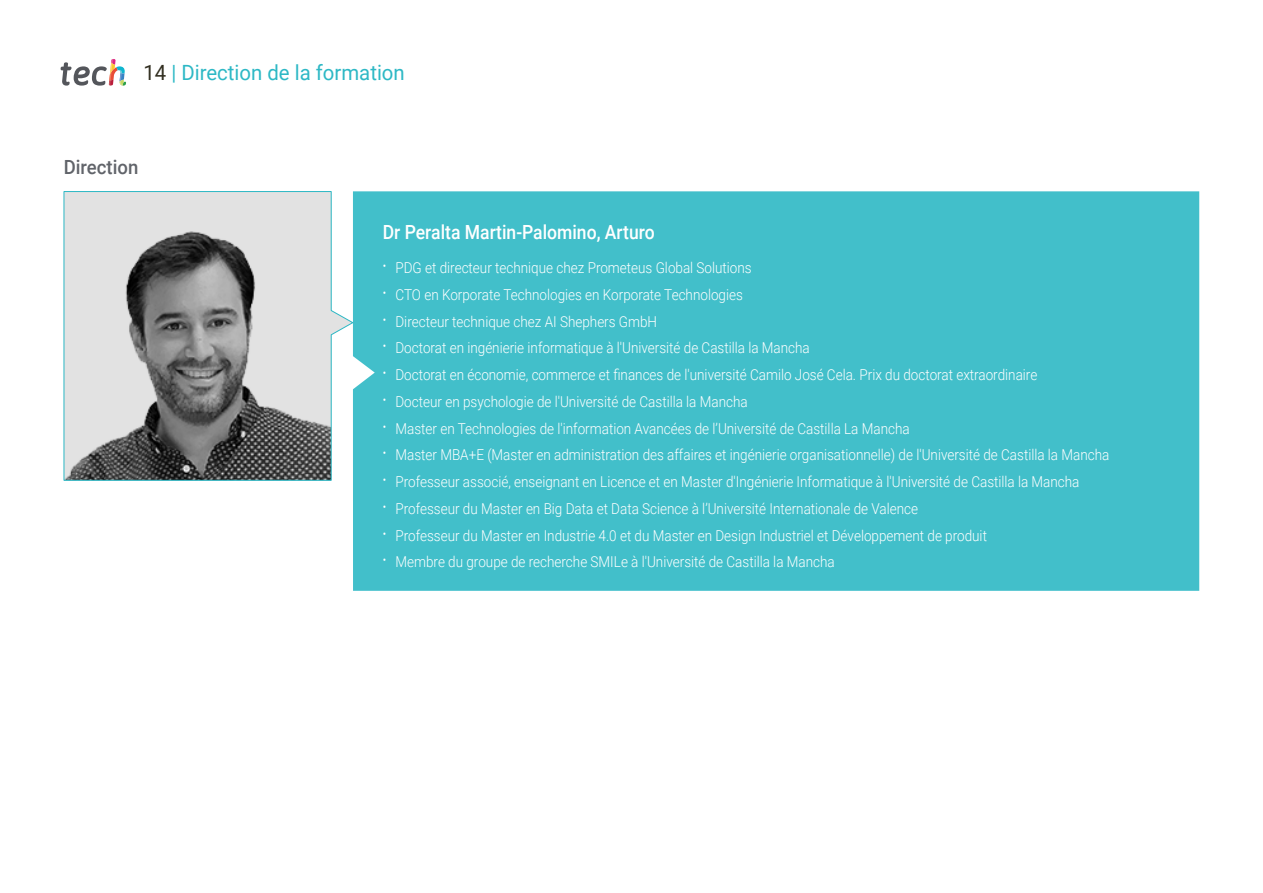
<style>
.page{position:relative;width:1263px;height:893px;background:#fff}
.page>*{position:absolute;margin:0;border:0;box-sizing:border-box;transform-origin:0 0}
.t1{font:21px "Roboto";color:#2db8c5}
.t2{font:500 19.5px "Roboto";color:#fff;scale:.9 1}
.t3{font:500 19.5px "Roboto";color:#61646a;scale:.95 1}
.t4{font:300 15px "Roboto";color:#fff;scale:.9 1}
.s1{color:#312e20}
</style>
<div class="page">
<svg style="left:61px;top:59px;width:65px;height:27px"></svg>
<svg style="left:64px;top:191px;width:289px;height:290px;background:#acaeae"></svg>
<div style="left:353px;top:191px;width:846px;height:400px;background:#42bfca"></div>
<h1 class="t1" style="left:144px;top:57px;width:263px"><span class="s1">14</span> | Direction de la formation</h1>
<h2 class="t3" style="left:64px;top:154px;width:80px">Direction</h2>
<h2 class="t2" style="left:383px;top:219px;width:304px">Dr Peralta Martin-Palomino, Arturo</h2>
<p class="t4" style="left:383px;top:257px;width:411px"><sup>•</sup> PDG et directeur technique chez Prometeus Global Solutions</p>
<p class="t4" style="left:383px;top:284px;width:402px"><sup>•</sup> CTO en Korporate Technologies en Korporate Technologies</p>
<p class="t4" style="left:383px;top:311px;width:306px"><sup>•</sup> Directeur technique chez AI Shephers GmbH</p>
<p class="t4" style="left:383px;top:338px;width:476px"><sup>•</sup> Doctorat en ingénierie informatique à l'Université de Castilla la Mancha</p>
<p class="t4" style="left:383px;top:364px;width:729px"><sup>•</sup> Doctorat en économie, commerce et finances de l'université Camilo José Cela. Prix du doctorat extraordinaire</p>
<p class="t4" style="left:383px;top:391px;width:407px"><sup>•</sup> Docteur en psychologie de l'Université de Castilla la Mancha</p>
<p class="t4" style="left:383px;top:418px;width:587px"><sup>•</sup> Master en Technologies de l'information Avancées de l’Université de Castilla La Mancha</p>
<p class="t4" style="left:383px;top:445px;width:809px"><sup>•</sup> Master MBA+E (Master en administration des affaires et ingénierie organisationnelle) de l'Université de Castilla la Mancha</p>
<p class="t4" style="left:383px;top:471px;width:776px"><sup>•</sup> Professeur associé, enseignant en Licence et en Master d'Ingénierie Informatique à l'Université de Castilla la Mancha</p>
<p class="t4" style="left:383px;top:498px;width:596px"><sup>•</sup> Professeur du Master en Big Data et Data Science à l’Université Internationale de Valence</p>
<p class="t4" style="left:383px;top:525px;width:673px"><sup>•</sup> Professeur du Master en Industrie 4.0 et du Master en Design Industriel et Développement de produit</p>
<p class="t4" style="left:383px;top:552px;width:504px"><sup>•</sup> Membre du groupe de recherche SMILe à l'Université de Castilla la Mancha</p>
</div>
